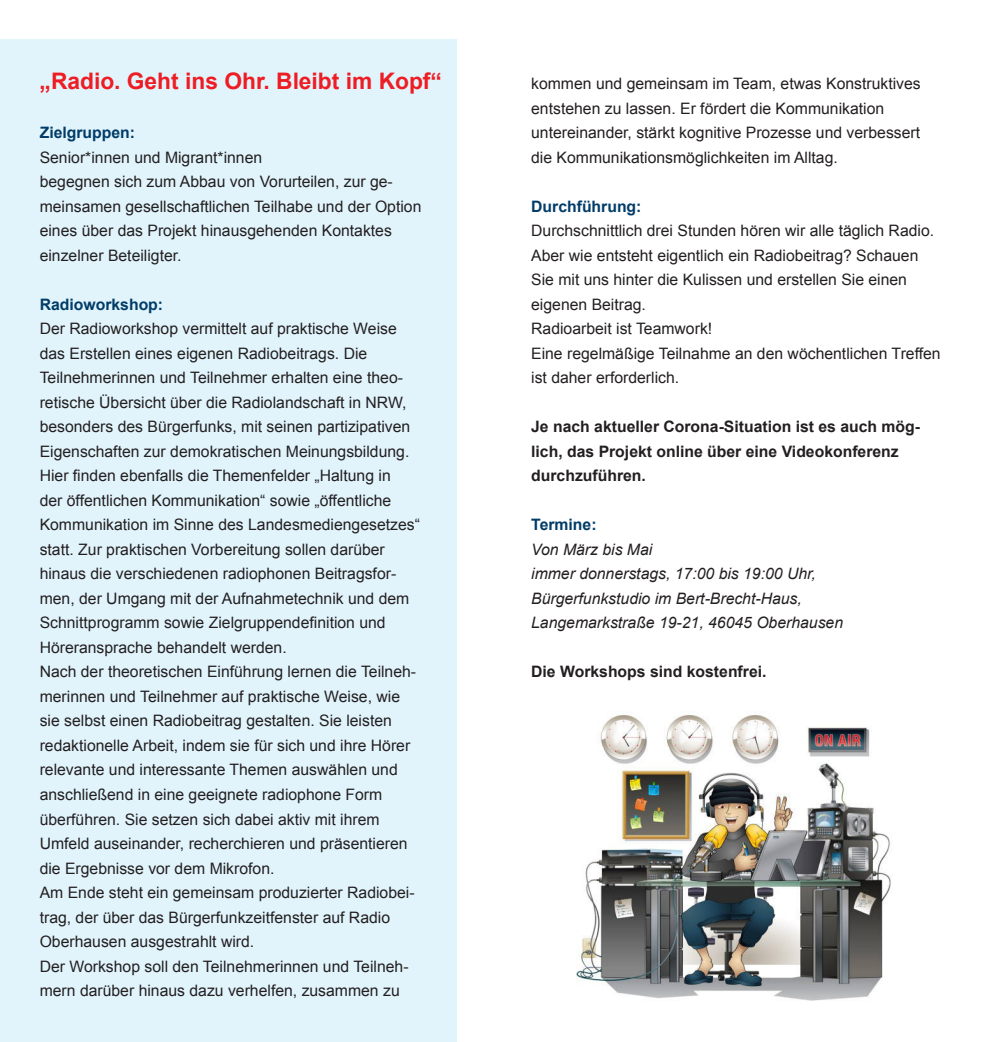
<style>
.page{position:relative;width:983px;height:1042px;background:#fff}
.page>*{position:absolute;margin:0;border:0;box-sizing:border-box;transform-origin:0 0}
.Zitat_Innenseite{font:700 22.75px "Arial";color:#ee1d23}
.Fließtext_Innenseite{font:15.75px/24.5px "Arial";color:#231f20}
.Fließtext_Innenseite-2{font:700 15.75px/24.5px "Arial";color:#231f20}
.Fließtext_Innenseite-3{font:italic 15.75px "Arial";color:#231f20}
.Fließtext_Innenseite-4{font:700 15.75px "Arial";color:#003c67}
.Fließtext_Innenseite-5{font:700 15.75px "Arial";color:#013c69}
</style>
<div class="page">
<div style="left:0;top:40px;width:456px;height:1002px;background:#e1f4fc"></div>
<img style="left:576px;top:715px;width:315px;height:286px">
<p class="Zitat_Innenseite" style="left:40px;top:65px;width:403px">„Radio. Geht ins Ohr. Bleibt im Kopf“</p>
<p class="Fließtext_Innenseite-4" style="left:40px;top:122px;width:97px">Zielgruppen:</p>
<p class="Fließtext_Innenseite" style="left:40px;top:145px;width:224px">Senior*innen und Migrant*innen</p>
<p class="Fließtext_Innenseite" style="left:40px;top:169px;width:383px">begegnen sich zum Abbau von Vorurteilen, zur ge&shy;meinsamen gesellschaftlichen Teilhabe und der Option eines über das Projekt hinausgehenden Kontaktes einzelner Beteiligter.</p>
<p class="Fließtext_Innenseite-4" style="left:40px;top:293px;width:125px">Radioworkshop:</p>
<p class="Fließtext_Innenseite" style="left:40px;top:316px;width:358px">Der Radioworkshop vermittelt auf praktische Weise das Erstellen eines eigenen Radiobeitrags. Die</p>
<p class="Fließtext_Innenseite" style="left:40px;top:365px;width:372px">Teilnehmerinnen und Teilnehmer erhalten eine theo&shy;retische Übersicht über die Radiolandschaft in NRW, besonders des Bürgerfunks, mit seinen partizipativen Eigenschaften zur demokratischen Meinungsbildung.</p>
<p class="Fließtext_Innenseite" style="left:40px;top:463px;width:381px">Hier finden ebenfalls die Themenfelder „Haltung in<br>der öffentlichen Kommunikation“ sowie „öffentliche Kommunikation im Sinne des Landesmediengesetzes“ statt. Zur praktischen Vorbereitung sollen darüber hinaus die verschiedenen radiophonen Beitragsfor&shy;men, der Umgang mit der Aufnahmetechnik und dem Schnittprogramm sowie Zielgruppendefinition und Höreransprache behandelt werden.</p>
<p class="Fließtext_Innenseite" style="left:40px;top:659px;width:378px">Nach der theoretischen Einführung lernen die Teilneh&shy;merinnen und Teilnehmer auf praktische Weise, wie sie selbst einen Radiobeitrag gestalten. Sie leisten redaktionelle Arbeit, indem sie für sich und ihre Hörer relevante und interessante Themen auswählen und anschließend in eine geeignete radiophone Form überführen. Sie setzen sich dabei aktiv mit ihrem</p>
<p class="Fließtext_Innenseite" style="left:40px;top:831px;width:369px">Umfeld auseinander, recherchieren und präsentieren die Ergebnisse vor dem Mikrofon.</p>
<p class="Fließtext_Innenseite" style="left:40px;top:880px;width:376px">Am Ende steht ein gemeinsam produzierter Radiobei&shy;trag, der über das Bürgerfunkzeitfenster auf Radio<br>Oberhausen ausgestrahlt wird.</p>
<p class="Fließtext_Innenseite" style="left:40px;top:953px;width:370px">Der Workshop soll den Teilnehmerinnen und Teilneh&shy;mern darüber hinaus dazu verhelfen, zusammen zu</p>
<p class="Fließtext_Innenseite" style="left:531px;top:71px;width:391px">kommen und gemeinsam im Team, etwas Konstruktives entstehen zu lassen. Er fördert die Kommunikation</p>
<p class="Fließtext_Innenseite" style="left:531px;top:120px;width:390px">untereinander, stärkt kognitive Prozesse und verbessert die Kommunikationsmöglichkeiten im Alltag.</p>
<p class="Fließtext_Innenseite-5" style="left:531px;top:195px;width:112px">Durchführung:</p>
<p class="Fließtext_Innenseite" style="left:531px;top:218px;width:404px">Durchschnittlich drei Stunden hören wir alle täglich Radio.<br>Aber wie entsteht eigentlich ein Radiobeitrag? Schauen Sie mit uns hinter die Kulissen und erstellen Sie einen eigenen Beitrag.</p>
<p class="Fließtext_Innenseite" style="left:531px;top:316px;width:182px">Radioarbeit ist Teamwork!</p>
<p class="Fließtext_Innenseite" style="left:531px;top:341px;width:411px">Eine regelmäßige Teilnahme an den wöchentlichen Treffen ist daher erforderlich.</p>
<p class="Fließtext_Innenseite-2" style="left:531px;top:415px;width:390px">Je nach aktueller Corona-Situation ist es auch mög&shy;lich, das Projekt online über eine Videokonferenz durchzuführen.</p>
<p class="Fließtext_Innenseite-4" style="left:531px;top:514px;width:67px">Termine:</p>
<p class="Fließtext_Innenseite-3" style="left:531px;top:539px;width:123px">Von März bis Mai</p>
<p class="Fließtext_Innenseite-3" style="left:531px;top:564px;width:286px">immer donnerstags, 17:00 bis 19:00 Uhr,</p>
<p class="Fließtext_Innenseite-3" style="left:531px;top:588px;width:272px">Bürgerfunkstudio im Bert-Brecht-Haus,</p>
<p class="Fließtext_Innenseite-3" style="left:531px;top:613px;width:313px">Langemarkstraße 19-21, 46045 Oberhausen</p>
<p class="Fließtext_Innenseite-2" style="left:531px;top:660px;width:237px">Die Workshops sind kostenfrei.</p>
</div>
